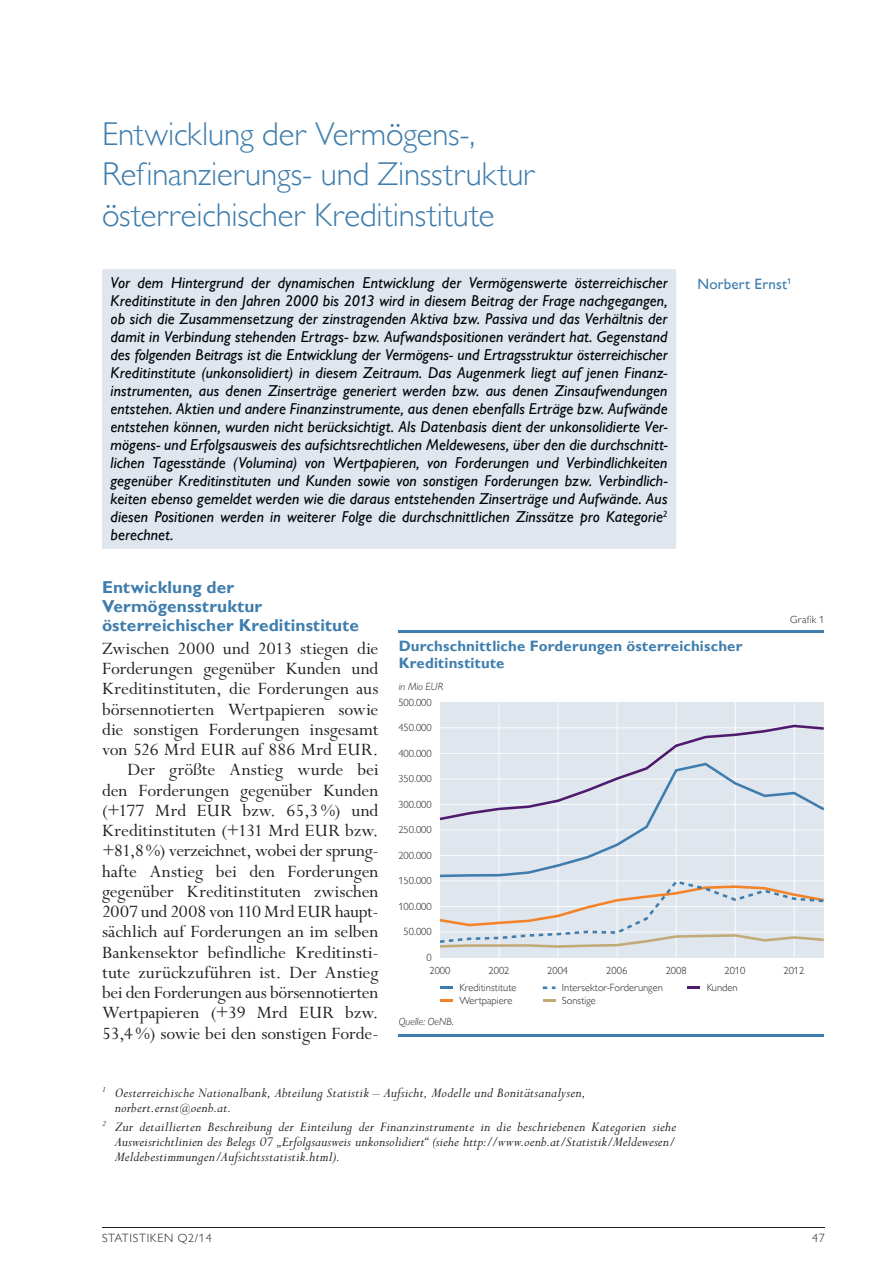
<style>
.page{position:relative;width:893px;height:1263px;background:#fff}
.page>*{position:absolute;margin:0;border:0;box-sizing:border-box;transform-origin:0 0}
.t1{font:300 33px/40.5px "Gill Sans MT Pro";letter-spacing:-.005em;color:#3e7dad}
.t2{font:19.5px/20.2px "Perpetua Std";color:#231f20;text-align:right}
.t3{font:700 17.25px/18.8px "Gill Sans MT Pro";letter-spacing:.005em;color:#3e7dad}
.t4{font:italic 500 15.75px/18px "Gill Sans MT Pro";letter-spacing:.005em;color:#000309;text-align:justify}
.t5{font:italic 15px/15px "Perpetua Std";letter-spacing:.015em;color:#231f20}
.t6{font:700 15px/17px "Gill Sans MT Pro";letter-spacing:.01em;color:#3e7dad}
.t7{font:500 15px "Gill Sans MT Pro";letter-spacing:.015em;color:#3e7dad}
.t8{font:300 12px "Gill Sans MT Pro";letter-spacing:.06em;color:#231f20}
.t9{font:300 10.5px/13px "Gill Sans MT Pro";color:#231f20}
.t10{font:italic 300 10.5px "Gill Sans MT Pro";letter-spacing:.01em;color:#231f20}
.s1{font-size:12px}
</style>
<div class="page">
<hr style="left:102px;top:1227px;width:723px;height:1px;background:#231f20">
<div style="left:102px;top:269px;width:574px;height:280px;background:#e0e6ed"></div>
<div style="left:112px;top:278px;width:556px;height:14px;background:#e0e6ed"></div>
<div style="left:111px;top:295px;width:557px;height:15px;background:#e0e6ed"></div>
<div style="left:111px;top:314px;width:557px;height:14px;background:#e0e6ed"></div>
<div style="left:111px;top:331px;width:557px;height:15px;background:#e0e6ed"></div>
<div style="left:111px;top:349px;width:557px;height:15px;background:#e0e6ed"></div>
<div style="left:111px;top:367px;width:557px;height:15px;background:#e0e6ed"></div>
<div style="left:111px;top:385px;width:557px;height:15px;background:#e0e6ed"></div>
<div style="left:111px;top:403px;width:557px;height:15px;background:#e0e6ed"></div>
<div style="left:111px;top:422px;width:557px;height:14px;background:#e0e6ed"></div>
<div style="left:111px;top:439px;width:557px;height:15px;background:#e0e6ed"></div>
<div style="left:111px;top:457px;width:557px;height:15px;background:#e0e6ed"></div>
<div style="left:110px;top:476px;width:558px;height:14px;background:#e0e6ed"></div>
<div style="left:111px;top:493px;width:557px;height:15px;background:#e0e6ed"></div>
<div style="left:111px;top:512px;width:551px;height:14px;background:#e0e6ed"></div>
<svg style="left:663px;top:511px;width:4px;height:6px"></svg>
<div style="left:111px;top:530px;width:61px;height:11px;background:#e0e6ed"></div>
<hr style="left:399px;top:630px;width:425px;height:2px;background:#3e7dad">
<hr style="left:399px;top:1034px;width:425px;height:3px;background:#3e7dad">
<svg style="left:440px;top:986px;width:13px;height:3px"></svg>
<svg style="left:543px;top:986px;width:12px;height:3px"></svg>
<svg style="left:687px;top:986px;width:13px;height:3px"></svg>
<svg style="left:440px;top:999px;width:13px;height:3px"></svg>
<svg style="left:543px;top:999px;width:13px;height:3px"></svg>
<div style="left:440px;top:702px;width:384px;height:255px;background:#e0e6ed"></div>
<hr style="left:499px;top:702px;width:1px;height:255px;background:#fff">
<hr style="left:558px;top:702px;width:1px;height:255px;background:#fff">
<hr style="left:617px;top:702px;width:1px;height:255px;background:#fff">
<hr style="left:676px;top:702px;width:1px;height:255px;background:#fff">
<hr style="left:735px;top:702px;width:1px;height:255px;background:#fff">
<hr style="left:794px;top:702px;width:1px;height:255px;background:#fff">
<svg style="left:440px;top:725px;width:384px;height:223px"></svg>
<h1 class="t1" style="left:102px;top:113px;width:435px">Entwicklung der Vermögens-,<br>Refinanzierungs- und Zinsstruktur österreichischer Kreditinstitute</h1>
<p class="t4" style="left:111px;top:274px;width:559px">Vor dem Hintergrund der dynamischen Entwicklung der Vermögenswerte österreichischer Kreditinstitute in den Jahren 2000 bis 2013 wird in diesem Beitrag der Frage nachgegangen, ob sich die Zusammensetzung der zinstragenden Aktiva bzw. Passiva und das Verhältnis der damit in Verbindung stehenden Ertrags- bzw. Aufwandspositionen verändert hat. Gegenstand des folgenden Beitrags ist die Entwicklung der Vermögens- und Ertragsstruktur österreichischer Kreditinstitute (unkonsolidiert) in diesem Zeitraum. Das Augenmerk liegt auf jenen Finanz&shy;instrumenten, aus denen Zinserträge generiert werden bzw. aus denen Zinsaufwendungen entstehen. Aktien und andere Finanzinstrumente, aus denen ebenfalls Erträge bzw. Aufwände entstehen können, wurden nicht berücksichtigt. Als Datenbasis dient der unkonsolidierte Ver&shy;mögens- und Erfolgsausweis des aufsichtsrechtlichen Meldewesens, über den die durchschnitt&shy;lichen Tagesstände (Volumina) von Wertpapieren, von Forderungen und Verbindlichkeiten gegenüber Kreditinstituten und Kunden sowie von sonstigen Forderungen bzw. Verbindlich&shy;keiten ebenso gemeldet werden wie die daraus entstehenden Zinserträge und Aufwände. Aus diesen Positionen werden in weiterer Folge die durchschnittlichen Zinssätze pro Kategorie<sup>2 </sup>berechnet.</p>
<p class="t7" style="left:697px;top:275px;width:96px">Norbert Ernst<sup>1</sup></p>
<p class="t3" style="left:102px;top:578px;width:274px">Entwicklung der<br>Vermögensstruktur österreichischer Kreditinstitute<sup>1,</sup> <sup>2</sup></p>
<p class="t2" style="left:102px;top:639px;width:278px">Zwischen 2000 und 2013 stiegen die Forderungen gegenüber Kunden und Kreditinstituten, die Forderungen aus börsennotierten Wertpapieren sowie die sonstigen Forderungen insgesamt von 526 Mrd EUR auf 886 Mrd EUR.<br>Der größte Anstieg wurde bei den Forderungen gegenüber Kunden (+177 Mrd EUR bzw. 65,3 %) und Kreditinstituten (+131 Mrd EUR bzw. +81,8 %) verzeichnet, wobei der sprung&shy;hafte Anstieg bei den Forderungen gegenüber Kreditinstituten zwischen 2007 und 2008 von 110 Mrd EUR haupt&shy;sächlich auf Forderungen an im selben Bankensektor befindliche Kreditinsti&shy;tute zurückzuführen ist. Der Anstieg bei den Forderungen aus börsennotierten Wertpapieren (+39 Mrd EUR bzw.<br>53,4 %) sowie bei den sonstigen Forde-</p>
<p class="t6" style="left:399px;top:637px;width:345px">Durchschnittliche Forderungen österreichischer<br>Kreditinstitute</p>
<p class="t9" style="left:790px;top:613px;width:36px">Grafik 1</p>
<p class="t10" style="left:399px;top:680px;width:46px">in Mio EUR</p>
<p class="t9" style="left:398px;top:695px;width:35px">500.000</p>
<p class="t9" style="left:398px;top:721px;width:35px">450.000</p>
<p class="t9" style="left:398px;top:746px;width:35px">400.000</p>
<p class="t9" style="left:398px;top:772px;width:35px">350.000</p>
<p class="t9" style="left:398px;top:797px;width:35px">300.000</p>
<p class="t9" style="left:398px;top:823px;width:35px">250.000</p>
<p class="t9" style="left:398px;top:848px;width:35px">200.000</p>
<p class="t9" style="left:398px;top:874px;width:35px">150.000</p>
<p class="t9" style="left:398px;top:900px;width:35px">100.000</p>
<p class="t9" style="left:404px;top:925px;width:30px">50.000</p>
<p class="t9" style="left:426px;top:951px;width:25px">0<br>2000</p>
<p class="t9" style="left:488px;top:964px;width:22px">2002</p>
<p class="t9" style="left:547px;top:964px;width:22px">2004</p>
<p class="t9" style="left:606px;top:964px;width:22px">2006</p>
<p class="t9" style="left:666px;top:964px;width:22px">2008</p>
<p class="t9" style="left:724px;top:964px;width:22px">2010</p>
<p class="t9" style="left:783px;top:964px;width:22px">2012</p>
<p class="t9" style="left:459px;top:981px;width:59px">Kreditinstitute</p>
<p class="t9" style="left:562px;top:981px;width:102px">Intersektor-Forderungen</p>
<p class="t9" style="left:707px;top:981px;width:33px">Kunden</p>
<p class="t9" style="left:459px;top:993px;width:54px">Wertpapiere</p>
<p class="t9" style="left:562px;top:993px;width:35px">Sonstige</p>
<p class="t10" style="left:399px;top:1015px;width:57px">Quelle: OeNB.</p>
<p class="t5" style="left:115px;top:1085px;width:472px;text-indent:-13px"><sup>1</sup> Oesterreichische Nationalbank, Abteilung Statistik – Aufsicht, Modelle und Bonitätsanalysen, norbert.ernst<span class="s1">@</span>oenb.at.</p>
<p class="t5" style="left:115px;top:1120px;width:563px;text-align:justify;text-indent:-13px"><sup>2</sup> Zur detaillierten Beschreibung der Einteilung der Finanzinstrumente in die beschriebenen Kategorien siehe Ausweisrichtlinien des Belegs 07 „Erfolgsausweis unkonsolidiert“ (siehe http://www.oenb.at/Statistik/Meldewesen/ Meldebestimmungen/Aufsichtsstatistik.html).</p>
<p class="t8" style="left:102px;top:1231px;width:111px">STATISTIKEN Q2/14</p>
<p class="t8" style="left:812px;top:1231px;width:14px">47</p>
</div>
